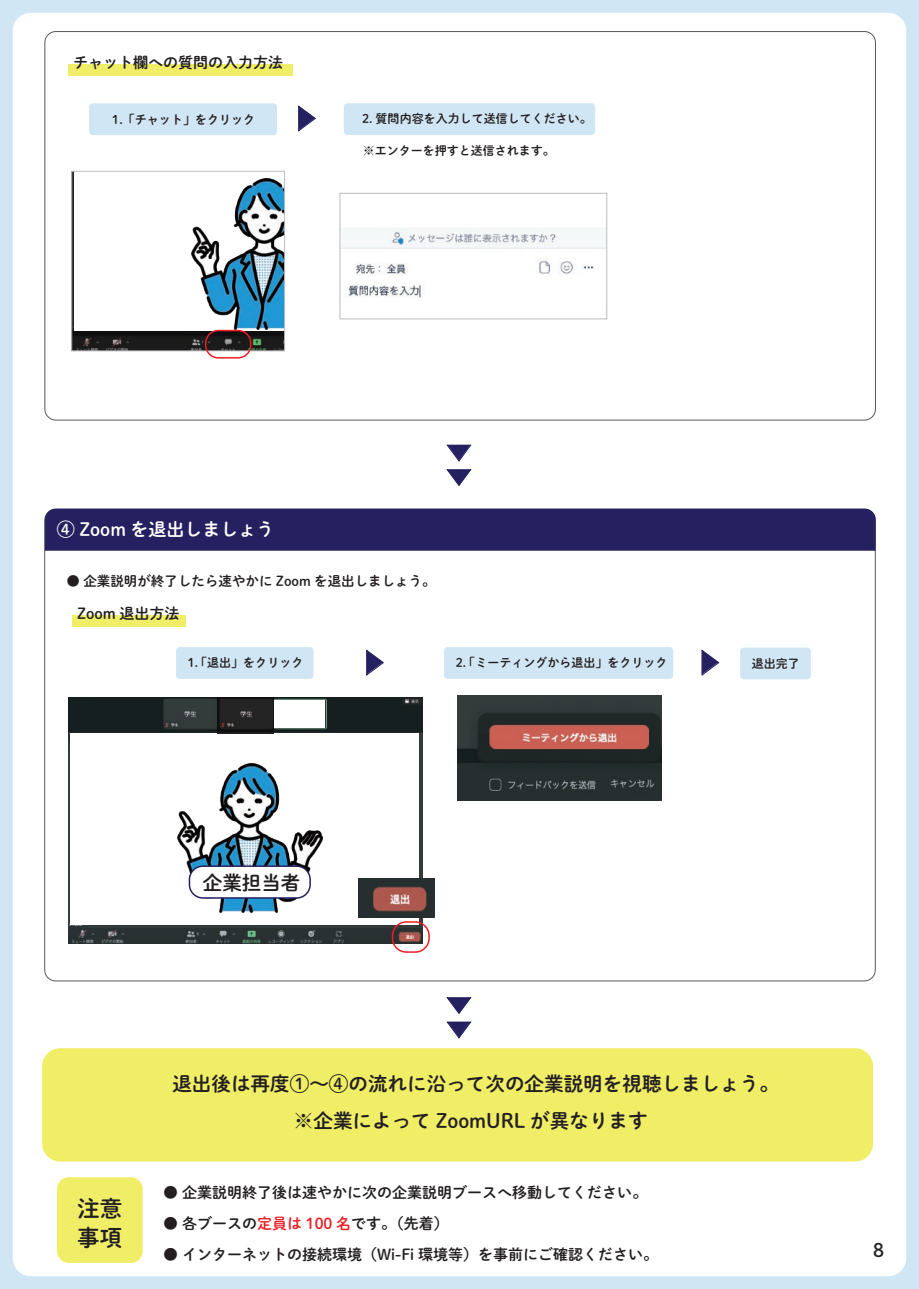
<style>
.page{position:relative;width:919px;height:1289px;background:#fff}
.page>*{position:absolute;margin:0;border:0;box-sizing:border-box;transform-origin:0 0}
.t1{font:25.65px "Koz Go Pr 6 N";color:#252161}
.t2{font:24.45px "Koz Go Pr 6 N";color:#252161}
.t3{font:22.5px/28.7px "DNP Shuei M Go Std B";color:#231f20}
.t4{font:19.5px/36.6px "DNP Shuei M Go Std B";color:#231f20;text-align:center}
.t5{font:18.6px "DNP Shuei M Go Std B";color:#231f20}
.t6{font:18px "DNP Shuei M Go Std B";color:#fff}
.t7{font:15px "DNP Shuei M Go Std B";color:#231f20}
.t8{font:13.5px "DNP Shuei M Go Std B";color:#231f20}
.t9{font:12px "DNP Shuei M Go Std B";color:#231f20}
.s1{font-family:"Koz Go Pr 6 N";font-size:25.65px;color:#252161}
.s2{color:#ee1d23}
</style>
<div class="page">
<div style="left:0;top:0;width:918px;height:1288px;background:#d1e6f4"></div>
<div style="left:13px;top:13px;width:893px;height:1263px;background:#fff;border-radius:18px"></div>
<div style="left:68px;top:64px;width:224px;height:11px;background:#f0ed67"></div>
<div style="left:89px;top:103px;width:188px;height:32px;background:#d1e6f4;border-radius:4px"></div>
<svg style="left:298px;top:105px;width:18px;height:27px"></svg>
<div style="left:344px;top:103px;width:251px;height:32px;background:#d1e6f4;border-radius:4px"></div>
<div style="left:45px;top:508px;width:830px;height:42px;background:#252161"></div>
<svg style="left:446px;top:444px;width:26px;height:18px"></svg>
<svg style="left:446px;top:469px;width:26px;height:17px"></svg>
<div style="left:72px;top:615px;width:114px;height:11px;background:#f0ed67"></div>
<div style="left:176px;top:647px;width:137px;height:32px;background:#d1e6f4;border-radius:4px"></div>
<svg style="left:366px;top:649px;width:18px;height:27px"></svg>
<div style="left:444px;top:647px;width:229px;height:32px;background:#d1e6f4;border-radius:4px"></div>
<svg style="left:701px;top:649px;width:18px;height:27px"></svg>
<div style="left:740px;top:647px;width:70px;height:32px;background:#d1e6f4;border-radius:4px"></div>
<svg style="left:446px;top:997px;width:26px;height:17px"></svg>
<svg style="left:446px;top:1021px;width:26px;height:18px"></svg>
<div style="left:42px;top:1048px;width:831px;height:113px;background:#f0ed67;border-radius:18px"></div>
<img style="left:73px;top:173px;width:210px;height:176px">
<div style="left:74px;top:171px;width:210px;height:159px;background:#fff"></div>
<img style="left:191px;top:179px;width:92px;height:151px">
<div style="left:71px;top:171px;width:214px;height:180px;border:1px solid #bcbdc0"></div>
<div style="left:205px;top:330px;width:46px;height:28px;border:2px solid #ee1d23;border-radius:13px"></div>
<img style="left:340px;top:192px;width:266px;height:106px">
<div style="left:340px;top:193px;width:267px;height:126px;border:1px solid #bcbdc0"></div>
<img style="left:68px;top:697px;width:354px;height:246px">
<div style="left:70px;top:733px;width:349px;height:192px;background:#fff"></div>
<div style="left:275px;top:700px;width:50px;height:28px;background:#fff"></div>
<img style="left:217px;top:697px;width:56px;height:36px">
<img style="left:177px;top:764px;width:145px;height:149px">
<div style="left:189px;top:866px;width:121px;height:32px;background:#fff;border-radius:13px"></div>
<div style="left:189px;top:865px;width:122px;height:33px;border:2px solid #252161;border-radius:13px"></div>
<div style="left:392px;top:921px;width:38px;height:31px;border:2px solid #ee1d23;border-radius:14px"></div>
<img style="left:457px;top:695px;width:204px;height:105px">
<img style="left:359px;top:878px;width:76px;height:39px">
<div style="left:57px;top:1177px;width:86px;height:85px;background:#f0ed67;border-radius:12px"></div>
<p class="t7" style="left:73px;top:51px;width:211px">チャット欄への質問の入力方法</p>
<p class="t9" style="left:112px;top:110px;width:144px">1. 「チャット」をクリック</p>
<h1 class="t1" style="left:292px;top:104px;width:27px">▶</h1>
<p class="t9" style="left:362px;top:110px;width:231px">2. 質問内容を入力して送信してください。</p>
<p class="t9" style="left:362px;top:141px;width:193px">※エンターを押すと送信されます。</p>
<p class="t6" style="left:57px;top:516px;width:219px">④ Zoom を退出しましょう</p>
<h2 class="t2" style="left:472px;top:439px;width:50px;rotate:90deg">▶▶</h2>
<p class="t8" style="left:66px;top:571px;width:371px">● 企業説明が終了したら速やかに Zoom を退出しましょう。</p>
<p class="t7" style="left:77px;top:602px;width:104px">Zoom 退出方法</p>
<p class="t9" style="left:188px;top:654px;width:117px">1. 「退出」をクリック</p>
<h1 class="t1" style="left:360px;top:648px;width:27px">▶</h1>
<p class="t9" style="left:455px;top:654px;width:345px">2. 「ミーティングから退出」をクリック <span class="s1">▶</span> 退出完了</p>
<h3 class="t3" style="left:77px;top:1193px;width:46px">注意事項</h3>
<h3 class="t4" style="left:203px;top:864px;width:99px">企業担当者</h3>
<h2 class="t2" style="left:472px;top:991px;width:50px;rotate:90deg">▶▶</h2>
<h3 class="t4" style="left:172px;top:1064px;width:608px">退出後は再度①～④の流れに沿って次の企業説明を視聴しましょう。※企業によって ZoomURL が異なります</h3>
<p class="t7" style="left:163px;top:1180px;width:485px">● 企業説明終了後は速やかに次の企業説明ブースへ移動してください。</p>
<p class="t7" style="left:163px;top:1211px;width:287px">● 各ブースの<span class="s2">定員は 100 名</span>です。（先着）</p>
<p class="t7" style="left:163px;top:1242px;width:496px">● インターネットの接続環境（Wi-Fi 環境等）を事前にご確認ください。</p>
<p class="t5" style="left:873px;top:1236px;width:12px">8</p>
</div>
